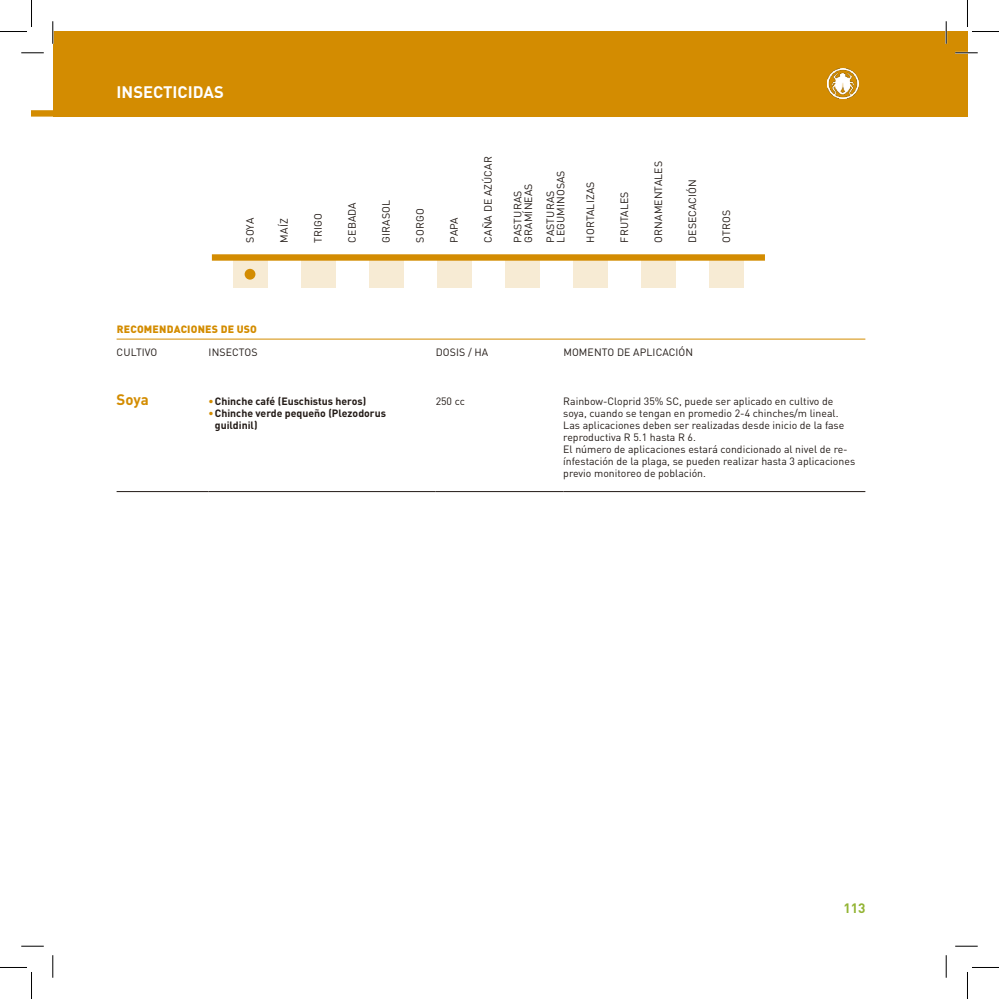
<style>
.page{position:relative;width:999px;height:999px;background:#fff}
.page>*{position:absolute;margin:0;border:0;box-sizing:border-box;transform-origin:0 0}
.t1{font:700 16.5px "DIN Pro";color:#fff}
.t2{font:700 15px "DIN Pro";color:#d38c01}
.t3{font:700 13.5px "DIN Pro";color:#93b434}
.t4{font:10.5px/12px "DIN Pro";color:#211915}
.t5{font:700 10.5px/12px "DIN Pro";color:#211915}
.t6{font:900 10.5px "DIN Pro";letter-spacing:.02em;color:#d38c01}
.s1{color:#d38c01}
</style>
<div class="page">
<hr style="left:117px;top:339px;width:748px;height:1px;background:#d38c01">
<div style="left:32px;top:31px;width:935px;height:86px;background:#d38c01"></div>
<div style="left:233px;top:261px;width:34px;height:27px;background:#f7ebd4"></div>
<div style="left:301px;top:261px;width:34px;height:27px;background:#f7ebd4"></div>
<div style="left:369px;top:261px;width:34px;height:27px;background:#f7ebd4"></div>
<div style="left:437px;top:261px;width:34px;height:27px;background:#f7ebd4"></div>
<div style="left:505px;top:261px;width:34px;height:27px;background:#f7ebd4"></div>
<div style="left:573px;top:261px;width:34px;height:27px;background:#f7ebd4"></div>
<div style="left:641px;top:261px;width:34px;height:27px;background:#f7ebd4"></div>
<div style="left:709px;top:261px;width:34px;height:27px;background:#f7ebd4"></div>
<div style="left:212px;top:254px;width:553px;height:7px;background:#d38c01"></div>
<div style="left:244px;top:269px;width:11px;height:10px;background:#d38c01;border-radius:50%"></div>
<hr style="left:117px;top:491px;width:91px;height:1px;background:#211915">
<hr style="left:208px;top:491px;width:227px;height:1px;background:#211915">
<hr style="left:435px;top:491px;width:128px;height:1px;background:#211915">
<hr style="left:563px;top:491px;width:302px;height:1px;background:#211915">
<img style="left:827px;top:68px;width:31px;height:31px">
<hr style="left:21px;top:52px;width:23px;height:2px;background:#fff">
<hr style="left:955px;top:52px;width:22px;height:2px;background:#fff">
<hr style="left:52px;top:21px;width:2px;height:23px;background:#fff">
<hr style="left:945px;top:21px;width:2px;height:23px;background:#fff">
<svg style="left:21px;top:53px;width:23px;height:1px"></svg>
<svg style="left:955px;top:53px;width:22px;height:1px"></svg>
<svg style="left:21px;top:945px;width:23px;height:1px"></svg>
<svg style="left:955px;top:945px;width:22px;height:1px"></svg>
<svg style="left:53px;top:21px;width:1px;height:23px"></svg>
<svg style="left:53px;top:955px;width:1px;height:22px"></svg>
<svg style="left:945px;top:21px;width:1px;height:23px"></svg>
<svg style="left:945px;top:955px;width:1px;height:22px"></svg>
<svg style="left:0;top:0;width:32px;height:32px"></svg>
<svg style="left:0;top:967px;width:32px;height:31px"></svg>
<svg style="left:967px;top:0;width:31px;height:32px"></svg>
<svg style="left:967px;top:967px;width:31px;height:31px"></svg>
<h1 class="t1" style="left:117px;top:78px;width:109px">INSECTICIDAS</h1>
<p class="t4" style="left:243px;top:242px;width:26px;rotate:-90deg">SOYA</p>
<p class="t4" style="left:277px;top:242px;width:26px;rotate:-90deg">MAÍZ</p>
<p class="t4" style="left:311px;top:242px;width:31px;rotate:-90deg">TRIGO</p>
<p class="t4" style="left:345px;top:242px;width:42px;rotate:-90deg">CEBADA</p>
<p class="t4" style="left:379px;top:242px;width:44px;rotate:-90deg">GIRASOL</p>
<p class="t4" style="left:413px;top:242px;width:35px;rotate:-90deg">SORGO</p>
<p class="t4" style="left:447px;top:242px;width:27px;rotate:-90deg">PAPA</p>
<p class="t4" style="left:481px;top:242px;width:88px;rotate:-90deg">CAÑA DE AZÚCAR</p>
<p class="t4" style="left:512px;top:242px;width:61px;line-height:10.5px;rotate:-90deg">PASTURAS<br>GRAMÍNEAS</p>
<p class="t4" style="left:544px;top:242px;width:74px;line-height:10.5px;rotate:-90deg">PASTURAS<br>LEGUMINOSAS</p>
<p class="t4" style="left:584px;top:242px;width:62px;rotate:-90deg">HORTALIZAS</p>
<p class="t4" style="left:618px;top:242px;width:52px;rotate:-90deg">FRUTALES</p>
<p class="t4" style="left:652px;top:242px;width:83px;rotate:-90deg">ORNAMENTALES</p>
<p class="t4" style="left:686px;top:242px;width:64px;rotate:-90deg">DESECACIÓN</p>
<p class="t4" style="left:720px;top:242px;width:34px;rotate:-90deg">OTROS</p>
<p class="t6" style="left:117px;top:320px;width:142px">RECOMENDACIONES DE USO</p>
<p class="t4" style="left:117px;top:346px;width:42px">CULTIVO</p>
<p class="t4" style="left:208px;top:346px;width:50px">INSECTOS</p>
<p class="t4" style="left:435px;top:346px;width:54px">DOSIS / HA</p>
<p class="t4" style="left:563px;top:346px;width:131px">MOMENTO DE APLICACIÓN</p>
<h2 class="t2" style="left:117px;top:387px;width:34px">Soya</h2>
<p class="t5" style="left:208px;top:393px;width:159px"><span class="s1">•</span>Chinche café (Euschistus heros)</p>
<p class="t5" style="left:215px;top:405px;width:173px;text-indent:-6px"><span class="s1">•</span>Chinche verde pequeño (Plezodorus guildinil)</p>
<p class="t4" style="left:435px;top:394px;width:31px">250 cc</p>
<p class="t4" style="left:563px;top:394px;width:293px">Rainbow-Cloprid 35% SC, puede ser aplicado en cultivo de soya, cuando se tengan en promedio 2-4 chinches/m lineal.<br>Las aplicaciones deben ser realizadas desde inicio de la fase reproductiva R 5.1 hasta R 6.<br>El número de aplicaciones estará condicionado al nivel de re&shy;ínfestación de la plaga, se pueden realizar hasta 3 aplicaciones previo monitoreo de población.</p>
<p class="t3" style="left:843px;top:896px;width:23px">113</p>
</div>
